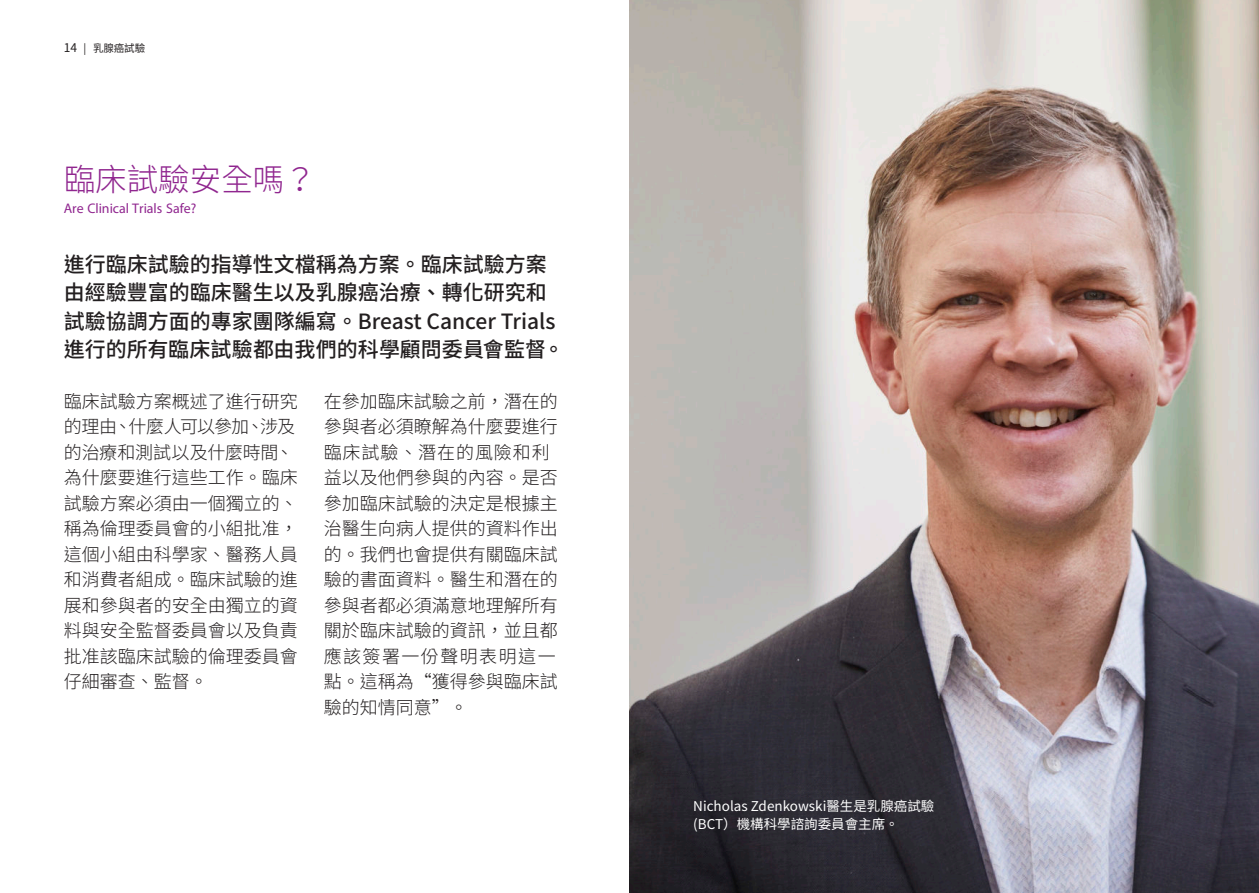
<style>
.page{position:relative;width:1259px;height:893px;background:#fff}
.page>*{position:absolute;margin:0;border:0;box-sizing:border-box;transform-origin:0 0}
.t1{font:300 31.5px "Noto Sans CJ Ktc";color:#90268f}
.t2{font:500 21px/28.5px "Noto Sans CJ Ktc";color:#231f20}
.t3{font:19.5px "Myriad Arabic";color:#90268f}
.t4{font:300 18px/25.5px "Noto Sans CJ Ktc";color:#231f20}
.t5{font:13.5px/18px "Noto Sans CJ Ktc";color:#fff}
.t6{font:10.5px "Noto Sans CJ Ktc";letter-spacing:-.01em;color:#231f20}
.s1{font-size:12px}
</style>
<div class="page">
<img style="left:630px;top:0;width:629px;height:893px">
<p class="t6" style="left:64px;top:42px;width:83px"><span class="s1">14</span> | 乳腺癌試驗</p>
<h1 class="t1" style="left:64px;top:162px;width:253px">臨床試驗安全嗎？</h1>
<p class="t3" style="left:64px;top:195px;width:134px">Are Clinical Trials Safe?</p>
<p class="t2" style="left:64px;top:250px;width:502px">進行臨床試驗的指導性文檔稱為方案。臨床試驗方案由經驗豐富的臨床醫生以及乳腺癌治療、轉化研究和試驗協調方面的專家團隊編寫。Breast Cancer Trials進行的所有臨床試驗都由我們的科學顧問委員會監督。</p>
<p class="t4" style="left:64px;top:389px;width:235px">臨床試驗方案概述了進行研究的理由、什麼人可以參加、涉及的治療和測試以及什麼時間、為什麼要進行這些工作。臨床試驗方案必須由一個獨立的、稱為倫理委員會的小組批准，這個小組由科學家、醫務人員和消費者組成。臨床試驗的進展和參與者的安全由獨立的資料與安全監督委員會以及負責批准該臨床試驗的倫理委員會仔細審查、監督。</p>
<p class="t4" style="left:324px;top:389px;width:235px">在參加臨床試驗之前，潛在的參與者必須瞭解為什麼要進行臨床試驗、潛在的風險和利益以及他們參與的內容。是否參加臨床試驗的決定是根據主治醫生向病人提供的資料作出的。我們也會提供有關臨床試驗的書面資料。醫生和潛在的參與者都必須滿意地理解所有關於臨床試驗的資訊，並且都應該簽署一份聲明表明這一點。這稱為“獲得參與臨床試驗的知情同意”。</p>
<p class="t5" style="left:693px;top:797px;width:243px">Nicholas Zdenkowski醫生是乳腺癌試驗(BCT）機構科學諮詢委員會主席。</p>
</div>
